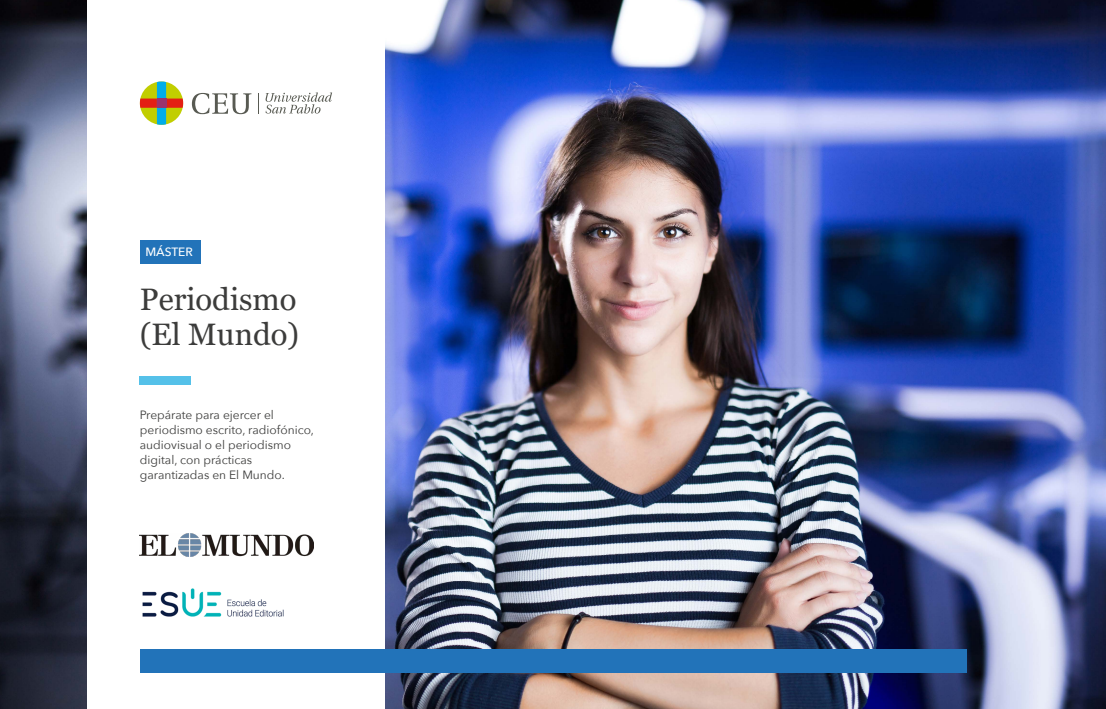
<style>
.page{position:relative;width:1106px;height:709px;background:#fff}
.page>*{position:absolute;margin:0;border:0;box-sizing:border-box;transform-origin:0 0}
.t1{font:31px/35px "Georgia";color:#3c3c3b}
.t2{font:12px/15px "Avenir Next";color:#3c3c3b}
.t3{font:500 12px "Avenir Next";color:#fff}
</style>
<div class="page">
<img style="left:0;top:0;width:1106px;height:709px">
<div style="left:87px;top:0;width:298px;height:709px;background:#fff"></div>
<div style="left:140px;top:376px;width:51px;height:8px;background:#55c1e9"></div>
<div style="left:140px;top:240px;width:61px;height:23px;background:#2273b9"></div>
<svg style="left:258px;top:93px;width:1px;height:21px"></svg>
<svg style="left:265px;top:92px;width:67px;height:22px"></svg>
<svg style="left:140px;top:82px;width:43px;height:43px"></svg>
<div style="left:157px;top:99px;width:9px;height:9px;background:#9a336f"></div>
<svg style="left:192px;top:93px;width:59px;height:21px"></svg>
<div style="left:140px;top:649px;width:826px;height:24px;background:#2273b9"></div>
<img style="left:139px;top:533px;width:175px;height:23px">
<img style="left:142px;top:588px;width:142px;height:29px">
<p class="t3" style="left:145px;top:242px;width:49px">MÁSTER</p>
<h1 class="t1" style="left:140px;top:282px;width:161px">Periodismo (El Mundo)</h1>
<p class="t2" style="left:140px;top:406px;width:176px">Prepárate para ejercer el periodismo escrito, radiofónico, audiovisual o el periodismo digital, con prácticas garantizadas en El Mundo.</p>
</div>
